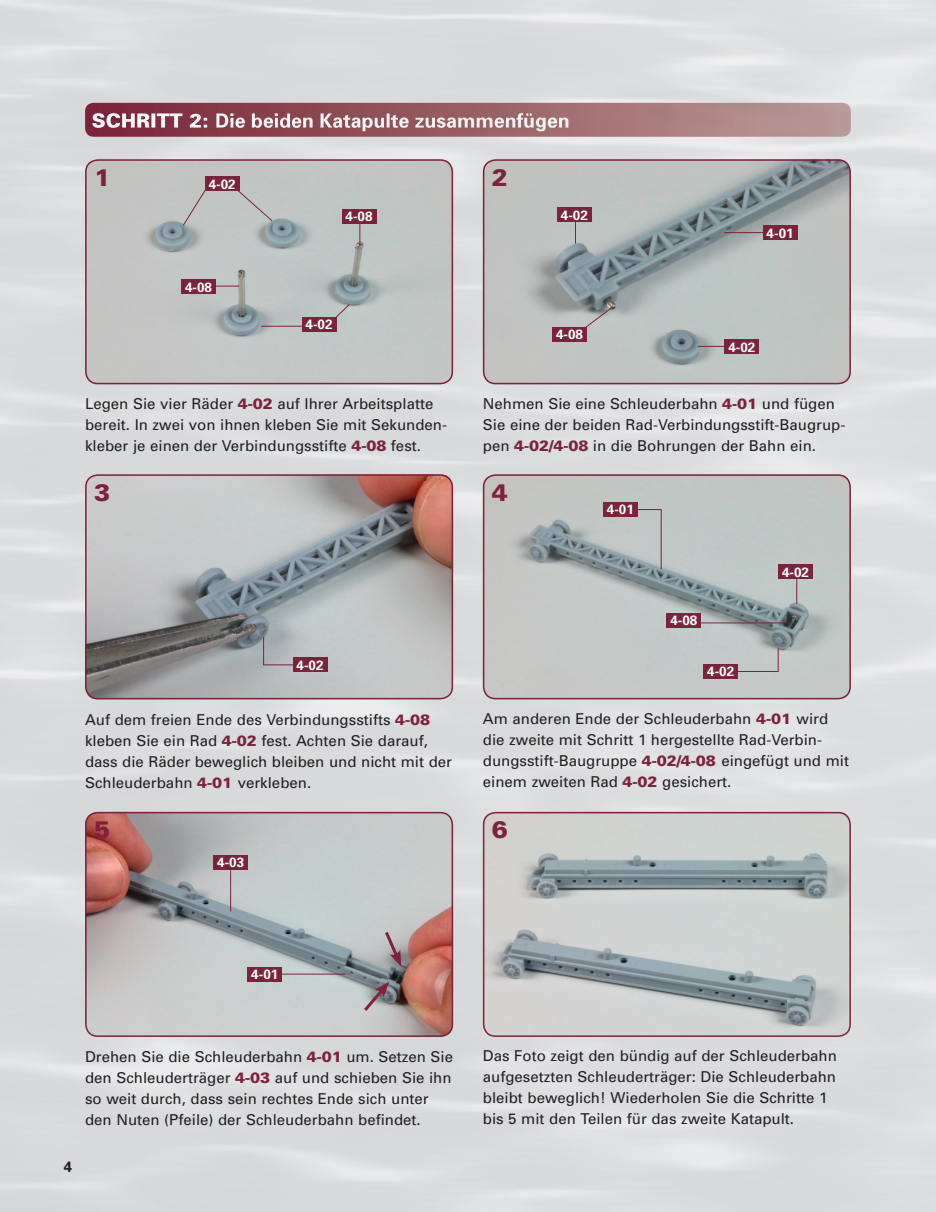
<style>
.page{position:relative;width:936px;height:1212px;background:#fff}
.page>*{position:absolute;margin:0;border:0;box-sizing:border-box;transform-origin:0 0}
.t1{font:900 24px "Univers";color:#7c223b}
.t2{font:15px/21px "Univers";color:#231f20}
.t3{font:700 15px "Univers";color:#231f20}
.t4{font:700 13.5px "Univers";color:#fff}
.s1{font-weight:900;color:#7c223b}
</style>
<div class="page">
<img style="left:0;top:0;width:935px;height:1212px">
<img style="left:85px;top:103px;width:765px;height:34px">
<img style="left:92px;top:113px;width:117px;height:15px">
<img style="left:216px;top:113px;width:352px;height:18px">
<img style="left:483px;top:159px;width:367px;height:225px">
<div style="left:483px;top:159px;width:367px;height:225px;border:2px solid #7c223b;border-radius:12px"></div>
<img style="left:85px;top:159px;width:368px;height:225px">
<div style="left:85px;top:159px;width:368px;height:225px;border:2px solid #7c223b;border-radius:12px"></div>
<img style="left:483px;top:474px;width:367px;height:225px">
<div style="left:483px;top:474px;width:367px;height:225px;border:2px solid #7c223b;border-radius:12px"></div>
<img style="left:85px;top:474px;width:368px;height:225px">
<div style="left:85px;top:474px;width:368px;height:225px;border:2px solid #7c223b;border-radius:12px"></div>
<img style="left:483px;top:812px;width:367px;height:225px">
<div style="left:483px;top:812px;width:367px;height:225px;border:2px solid #7c223b;border-radius:12px"></div>
<img style="left:85px;top:812px;width:368px;height:225px">
<div style="left:85px;top:812px;width:368px;height:225px;border:2px solid #7c223b;border-radius:12px"></div>
<hr style="left:196px;top:286px;width:43px;height:1px;background:#7c223b">
<div style="left:181px;top:279px;width:34px;height:15px;background:#7c223b"></div>
<svg style="left:182px;top:182px;width:28px;height:44px"></svg>
<div style="left:205px;top:176px;width:34px;height:15px;background:#7c223b"></div>
<svg style="left:616px;top:509px;width:46px;height:61px;background:#b3b8b9"></svg>
<div style="left:603px;top:502px;width:34px;height:15px;background:#7c223b"></div>
<svg style="left:263px;top:636px;width:45px;height:30px"></svg>
<div style="left:293px;top:657px;width:34px;height:15px;background:#7c223b"></div>
<svg style="left:382px;top:928px;width:19px;height:39px"></svg>
<hr style="left:265px;top:974px;width:80px;height:1px;background:#7c223b">
<div style="left:248px;top:967px;width:34px;height:14px;background:#7c223b"></div>
<hr style="left:230px;top:862px;width:1px;height:49px;background:#7c223b">
<div style="left:214px;top:855px;width:34px;height:14px;background:#7c223b"></div>
<hr style="left:697px;top:346px;width:43px;height:1px;background:#7c223b">
<div style="left:724px;top:339px;width:34px;height:15px;background:#7c223b"></div>
<hr style="left:575px;top:213px;width:1px;height:31px;background:#7c223b">
<div style="left:557px;top:207px;width:34px;height:15px;background:#7c223b"></div>
<svg style="left:574px;top:306px;width:40px;height:30px"></svg>
<div style="left:552px;top:327px;width:34px;height:15px;background:#7c223b"></div>
<svg style="left:233px;top:186px;width:40px;height:36px"></svg>
<hr style="left:724px;top:232px;width:54px;height:1px;background:#7c223b">
<div style="left:763px;top:226px;width:34px;height:14px;background:#7c223b"></div>
<svg style="left:326px;top:303px;width:24px;height:24px"></svg>
<hr style="left:261px;top:326px;width:50px;height:1px;background:#7c223b">
<div style="left:302px;top:317px;width:34px;height:15px;background:#7c223b"></div>
<hr style="left:359px;top:214px;width:1px;height:31px;background:#7c223b">
<div style="left:342px;top:209px;width:34px;height:14px;background:#7c223b"></div>
<hr style="left:796px;top:570px;width:1px;height:34px;background:#7c223b">
<div style="left:778px;top:564px;width:34px;height:15px;background:#7c223b"></div>
<hr style="left:690px;top:622px;width:98px;height:1px;background:#7c223b">
<div style="left:666px;top:613px;width:35px;height:15px;background:#7c223b"></div>
<svg style="left:717px;top:647px;width:61px;height:25px"></svg>
<div style="left:703px;top:664px;width:34px;height:15px;background:#7c223b"></div>
<svg style="left:361px;top:981px;width:28px;height:33px"></svg>
<h1 class="t1" style="left:94px;top:162px;width:18px">1</h1>
<p class="t4" style="left:209px;top:176px;width:29px">4-02</p>
<p class="t4" style="left:185px;top:279px;width:29px">4-08</p>
<p class="t4" style="left:345px;top:208px;width:29px">4-08</p>
<p class="t4" style="left:305px;top:316px;width:29px">4-02</p>
<p class="t2" style="left:85px;top:393px;width:363px">Legen Sie vier Räder <span class="s1">4-02</span> auf Ihrer Arbeitsplatte bereit. In zwei von ihnen kleben Sie mit Sekunden&shy;kleber je einen der Verbindungsstifte <span class="s1">4-08</span> fest.</p>
<h1 class="t1" style="left:94px;top:477px;width:18px">3</h1>
<p class="t4" style="left:296px;top:657px;width:29px">4-02</p>
<p class="t2" style="left:85px;top:709px;width:368px">Auf dem freien Ende des Verbindungsstifts <span class="s1">4-08 </span>kleben Sie ein Rad <span class="s1">4-02</span> fest. Achten Sie darauf, dass die Räder beweglich bleiben und nicht mit der Schleuderbahn <span class="s1">4-01</span> verkleben.</p>
<h1 class="t1" style="left:94px;top:815px;width:18px">5</h1>
<p class="t4" style="left:217px;top:854px;width:29px">4-03</p>
<h1 class="t1" style="left:492px;top:162px;width:18px">2</h1>
<p class="t4" style="left:561px;top:207px;width:29px">4-02</p>
<p class="t4" style="left:556px;top:326px;width:29px">4-08</p>
<p class="t4" style="left:766px;top:225px;width:29px">4-01</p>
<p class="t4" style="left:728px;top:339px;width:29px">4-02</p>
<p class="t2" style="left:483px;top:393px;width:364px">Nehmen Sie eine Schleuderbahn <span class="s1">4-01</span> und fügen<br>Sie eine der beiden Rad-Verbindungsstift-Baugrup&shy;pen <span class="s1">4-02/4-08</span> in die Bohrungen der Bahn ein.</p>
<h1 class="t1" style="left:492px;top:477px;width:18px">4</h1>
<p class="t4" style="left:607px;top:501px;width:29px">4-01</p>
<p class="t4" style="left:670px;top:612px;width:29px">4-08</p>
<p class="t4" style="left:707px;top:663px;width:29px">4-02</p>
<p class="t4" style="left:782px;top:564px;width:29px">4-02</p>
<p class="t2" style="left:483px;top:708px;width:367px">Am anderen Ende der Schleuderbahn <span class="s1">4-01</span> wird die zweite mit Schritt 1 hergestellte Rad-Verbin&shy;dungsstift-Baugruppe <span class="s1">4-02/4-08</span> eingefügt und mit einem zweiten Rad <span class="s1">4-02</span> gesichert.</p>
<h1 class="t1" style="left:492px;top:815px;width:18px">6</h1>
<p class="t4" style="left:251px;top:966px;width:29px">4-01</p>
<p class="t2" style="left:85px;top:1046px;width:369px">Drehen Sie die Schleuderbahn <span class="s1">4-01</span> um. Setzen Sie den Schleuderträger <span class="s1">4-03</span> auf und schieben Sie ihn so weit durch, dass sein rechtes Ende sich unter den Nuten (Pfeile) der Schleuderbahn befindet.</p>
<p class="t3" style="left:64px;top:1157px;width:10px">4</p>
<p class="t2" style="left:483px;top:1045px;width:355px">Das Foto zeigt den bündig auf der Schleuderbahn aufgesetzten Schleuderträger: Die Schleuderbahn bleibt beweglich! Wiederholen Sie die Schritte 1 bis 5 mit den Teilen für das zweite Katapult.</p>
</div>
